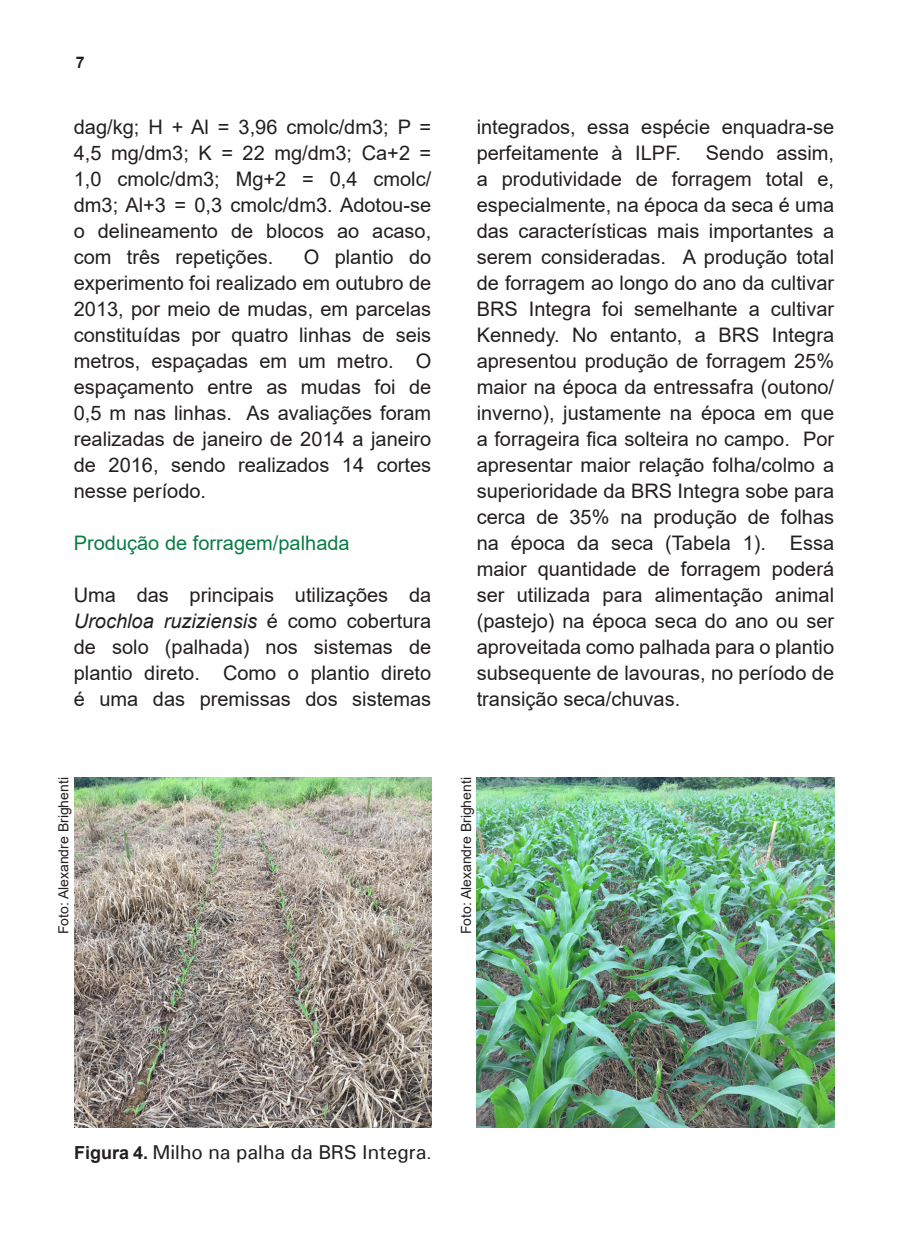
<style>
.page{position:relative;width:908px;height:1248px;background:#fff}
.page>*{position:absolute;margin:0;border:0;box-sizing:border-box;transform-origin:0 0}
.Corpo_de_texto_1{font:20px/26px "Arial";color:#231f20;text-align:justify}
.FIGURA_LEGENDA{font:500 20px "Univers";color:#231f20}
.Corpo_de_texto_1-2{font:20px "Arial";color:#0a7c45}
.t1{font:700 16px "Arial";color:#231f20}
.CREDITO_FOTO{font:14px "Arial";color:#231f20}
.s1{font-style:italic}
.s2{font-family:"Arial";font-weight:700;font-size:18px}
.s3{font-family:"Arial";font-weight:400;font-size:18px}
</style>
<div class="page">
<img style="left:74px;top:777px;width:357px;height:350px">
<img style="left:476px;top:777px;width:357px;height:350px">
<p class="t1" style="left:76px;top:51px;width:10px">7</p>
<p class="Corpo_de_texto_1" style="left:74px;top:113px;width:359px">dag/kg; H + Al = 3,96 cmolc/dm3; P = 4,5 mg/dm3; K = 22 mg/dm3; Ca+2 = 1,0 cmolc/dm3; Mg+2 = 0,4 cmolc/ dm3; Al+3 = 0,3 cmolc/dm3. Adotou-se o delineamento de blocos ao acaso, com três repetições.</p>
<p class="Corpo_de_texto_1" style="left:74px;top:243px;width:359px;text-indent:230px">O plantio do experimento foi realizado em outubro de 2013, por meio de mudas, em parcelas constituídas por quatro linhas de seis metros, espaçadas em um metro. O espaçamento entre as mudas foi de 0,5 m nas linhas. As avaliações foram realizadas de janeiro de 2014 a janeiro de 2016, sendo realizados 14 cortes nesse período.</p>
<p class="Corpo_de_texto_1-2" style="left:74px;top:529px;width:277px">Produção de forragem/palhada</p>
<p class="Corpo_de_texto_1" style="left:74px;top:582px;width:359px">Uma das principais utilizações da <span class="s1">Urochloa ruziziensis</span> é como cobertura de solo (palhada) nos sistemas de plantio direto. Como o plantio direto é uma das premissas dos sistemas</p>
<p class="Corpo_de_texto_1" style="left:476px;top:113px;width:359px">integrados, essa espécie enquadra-se perfeitamente à ILPF.</p>
<p class="Corpo_de_texto_1" style="left:476px;top:139px;width:359px;text-indent:229px">Sendo assim, a produtividade de forragem total e, especialmente, na época da seca é uma das características mais importantes a serem consideradas. A produção total de forragem ao longo do ano da cultivar BRS Integra foi semelhante a cultivar Kennedy. No entanto, a BRS Integra apresentou produção de forragem 25% maior na época da entressafra (outono/ inverno), justamente na época em que a forrageira fica solteira no campo. Por apresentar maior relação folha/colmo a superioridade da BRS Integra sobe para cerca de 35% na produção de folhas na época da seca (Tabela 1). Essa maior quantidade de forragem poderá ser utilizada para alimentação animal (pastejo) na época seca do ano ou ser aproveitada como palhada para o plantio subsequente de lavouras, no período de transição seca/chuvas.</p>
<p class="CREDITO_FOTO" style="left:54px;top:934px;width:159px;rotate:-90deg">Foto: Alexandre Brighenti</p>
<p class="CREDITO_FOTO" style="left:456px;top:934px;width:159px;rotate:-90deg">Foto: Alexandre Brighenti</p>
<p class="FIGURA_LEGENDA" style="left:74px;top:1139px;width:359px"><span class="s2">Figura 4.</span> Milho na palha da BRS Integra<span class="s3">.</span></p>
</div>
